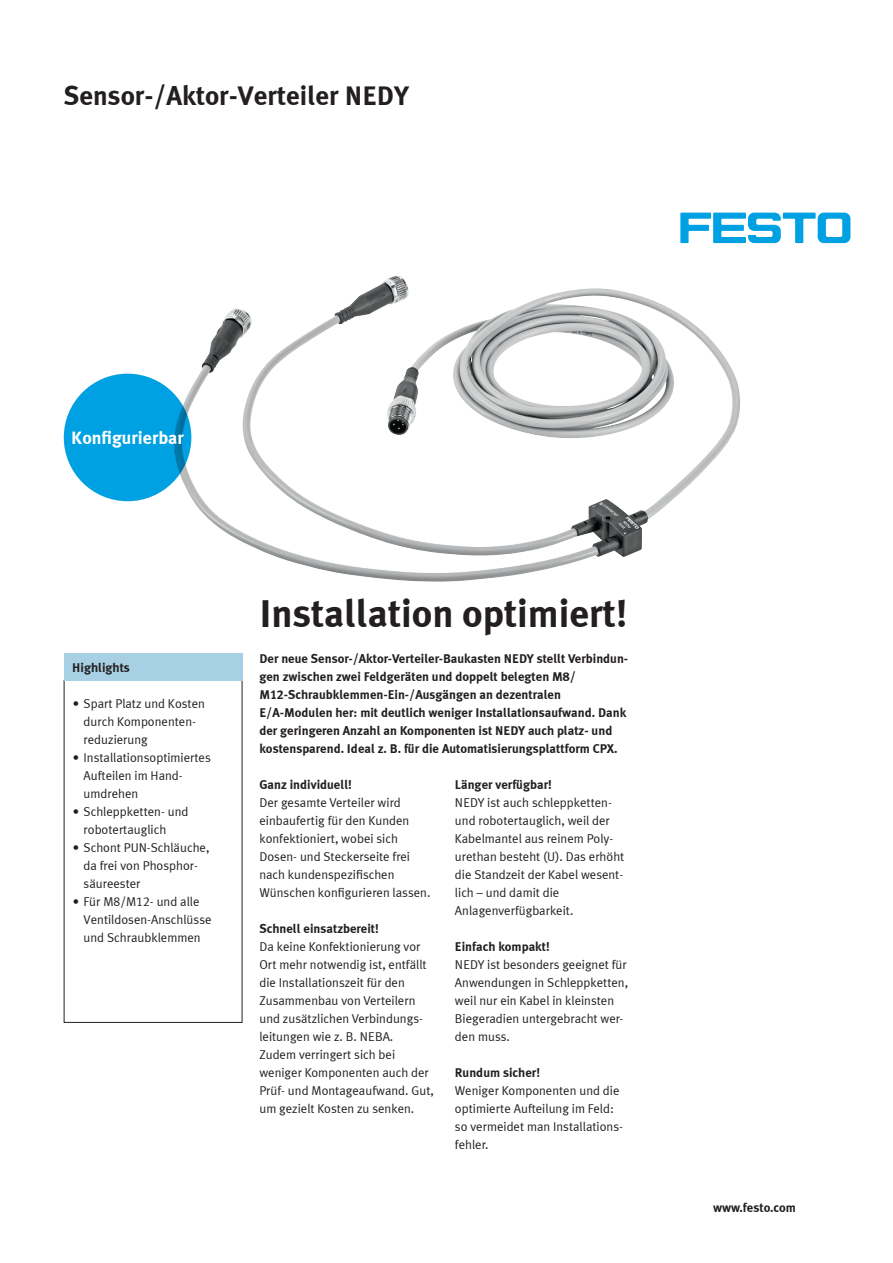
<style>
.page{position:relative;width:893px;height:1263px;background:#fff}
.page>*{position:absolute;margin:0;border:0;box-sizing:border-box;transform-origin:0 0}
.t1{font:700 39px "Meta Plus LF";color:#231f20}
.t2{font:700 27px "Meta Plus LF";color:#231f20}
.t3{font:700 18px "Meta Plus LF";color:#fff}
.t4{font:12.75px/18px "Meta Plus LF";color:#231f20}
.t5{font:700 12.75px/18px "Meta Plus LF";color:#231f20}
</style>
<div class="page">
<svg style="left:680px;top:213px;width:170px;height:30px"></svg>
<img style="left:174px;top:276px;width:566px;height:306px">
<div style="left:64px;top:654px;width:178px;height:27px;background:#a7d0e4"></div>
<div style="left:64px;top:374px;width:127px;height:127px;background:#00a1e3;border-radius:50%"></div>
<h2 class="t2" style="left:64px;top:79px;width:347px">Sensor-/Aktor-Verteiler NEDY</h2>
<h3 class="t3" style="left:71px;top:426px;width:114px">Konfigurierbar</h3>
<p class="t5" style="left:72px;top:658px;width:59px">Highlights</p>
<p class="t4" style="left:84px;top:694px;width:123px;text-indent:-11px">• Spart Platz und Kosten durch Komponenten&shy;reduzierung</p>
<p class="t4" style="left:84px;top:748px;width:129px;text-indent:-11px">• Installationsoptimiertes<br>Aufteilen im Hand&shy;umdrehen</p>
<p class="t4" style="left:84px;top:802px;width:106px;text-indent:-11px">• Schleppketten- und robotertauglich</p>
<p class="t4" style="left:84px;top:838px;width:127px;text-indent:-11px">• Schont PUN-Schläuche, da frei von Phosphor&shy;säureester</p>
<p class="t4" style="left:84px;top:892px;width:130px;text-indent:-11px">• Für M8/M12- und alle<br>Ventildosen-Anschlüsse und Schraubklemmen</p>
<h1 class="t1" style="left:259px;top:588px;width:370px">Installation optimiert!</h1>
<p class="t5" style="left:259px;top:649px;width:370px">Der neue Sensor-/Aktor-Verteiler-Baukasten NEDY stellt Verbindun&shy;gen zwischen zwei Feldgeräten und doppelt belegten M8/ M12-Schraubklemmen-Ein-/Ausgängen an dezentralen E/A-Modulen her: mit deutlich weniger Installationsaufwand. Dank der geringeren Anzahl an Komponenten ist NEDY auch platz- und kostensparend. Ideal z. B. für die Automatisierungsplattform CPX.</p>
<p class="t5" style="left:259px;top:775px;width:94px">Ganz individuell!</p>
<p class="t4" style="left:259px;top:793px;width:173px">Der gesamte Verteiler wird einbaufertig für den Kunden konfektioniert, wobei sich<br>Dosen- und Steckerseite frei nach kundenspezifischen<br>Wünschen konfigurieren lassen.</p>
<p class="t5" style="left:259px;top:919px;width:121px">Schnell einsatzbereit!</p>
<p class="t4" style="left:259px;top:937px;width:176px">Da keine Konfektionierung vor<br>Ort mehr notwendig ist, entfällt die Installationszeit für den<br>Zusammenbau von Verteilern und zusätzlichen Verbindungs&shy;leitungen wie z. B. NEBA.<br>Zudem verringert sich bei weniger Komponenten auch der<br>Prüf- und Montageaufwand. Gut, um gezielt Kosten zu senken.</p>
<p class="t5" style="left:455px;top:775px;width:98px">Länger verfügbar!</p>
<p class="t4" style="left:455px;top:793px;width:171px">NEDY ist auch schleppketten&shy;und robotertauglich, weil der<br>Kabelmantel aus reinem Poly&shy;urethan besteht (U). Das erhöht die Standzeit der Kabel wesent&shy;lich – und damit die<br>Anlagenverfügbarkeit.</p>
<p class="t5" style="left:455px;top:937px;width:96px">Einfach kompakt!</p>
<p class="t4" style="left:455px;top:955px;width:175px">NEDY ist besonders geeignet für<br>Anwendungen in Schleppketten, weil nur ein Kabel in kleinsten<br>Biegeradien untergebracht wer&shy;den muss.</p>
<p class="t5" style="left:455px;top:1063px;width:87px">Rundum sicher!</p>
<p class="t4" style="left:455px;top:1081px;width:168px">Weniger Komponenten und die optimierte Aufteilung im Feld: so vermeidet man Installations&shy;fehler.</p>
<p class="t5" style="left:713px;top:1198px;width:84px">www.festo.com</p>
</div>
